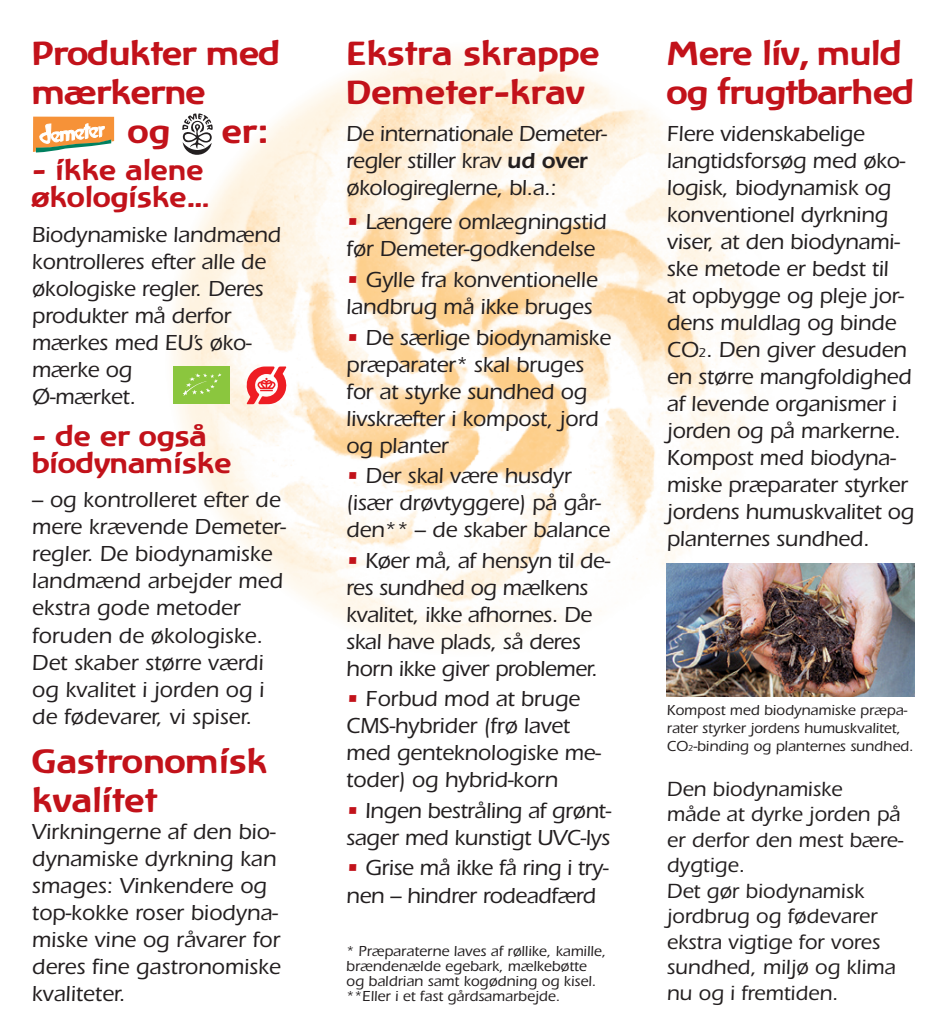
<style>
.page{position:relative;width:943px;height:1028px;background:#fff}
.page>*{position:absolute;margin:0;border:0;box-sizing:border-box;transform-origin:0 0}
.rubriik{font:700 32.5px/39px "Atlantis";color:#c2121a}
.rubriik-2{font:700 32.5px/39px "Atlantis";letter-spacing:-.02em;color:#c2121a}
.rubriik-3{font:700 27.5px "Atlantis";color:#c2121a}
.brødtekst{font:700 27.5px "Atlantis";color:#c2121a}
.brødtekst-2{font:500 22.5px/27px "Itc Eras";letter-spacing:-.01em;color:#231f20}
.rubriik-4{font:500 22.5px/27px "Itc Eras";letter-spacing:-.02em;color:#231f20}
.brødtekst-3{font:500 21.25px/25.5px "Itc Eras";color:#231f20}
.t1{font:500 15px/15px "Itc Eras";color:#231f20}
.s1{font-size:25px}
.s2{font-weight:600}
.s3{color:#c2121a}
.s4{font-size:13px}
.s5{font-size:8.75px}
</style>
<div class="page">
<img style="left:172px;top:51px;width:591px;height:596px">
<img style="left:666px;top:563px;width:248px;height:133px">
<svg style="left:246px;top:366px;width:41px;height:38px"></svg>
<svg style="left:33px;top:117px;width:81px;height:35px"></svg>
<svg style="left:182px;top:113px;width:31px;height:42px"></svg>
<div style="left:173px;top:366px;width:57px;height:37px;background:#8bc63e"></div>
<svg style="left:183px;top:373px;width:38px;height:23px"></svg>
<p class="rubriik-2" style="left:32px;top:34px;width:250px">Produkter med</p>
<p class="rubriik-2" style="left:32px;top:73px;width:175px">mærkerne</p>
<p class="rubriik" style="left:128px;top:112px;width:44px">og</p>
<p class="rubriik" style="left:222px;top:112px;width:47px">er:</p>
<p class="rubriik-3" style="left:32px;top:154px;width:173px">- ikke alene</p>
<p class="rubriik-3" style="left:32px;top:181px;width:178px">økologiske..<span class="s1">.</span></p>
<p class="brødtekst-2" style="left:32px;top:221px;width:250px">Biodynamiske landmænd kontrolleres efter alle de økologiske regler. Deres produkter må derfor mærkes med EU’s øko&shy;mærke og</p>
<p class="brødtekst-2" style="left:32px;top:383px;width:106px">Ø-mærket.</p>
<p class="brødtekst" style="left:32px;top:419px;width:177px">- de er også</p>
<p class="brødtekst" style="left:32px;top:446px;width:201px">biodynamiske</p>
<p class="brødtekst-2" style="left:32px;top:487px;width:256px">– og kontrolleret efter de mere krævende Demeter&shy;regler. De biodynamiske landmænd arbejder med ekstra gode metoder foruden de økologiske.<br>Det skaber større værdi og kvalitet i jorden og i de fødevarer, vi spiser.</p>
<p class="rubriik" style="left:32px;top:741px;width:237px">Gastronomisk kvalitet</p>
<p class="brødtekst-2" style="left:32px;top:818px;width:250px">Virkningerne af den bio&shy;dynamiske dyrkning kan smages: Vinkendere og top-kokke roser biodyna&shy;miske vine og råvarer for deres fine gastronomiske kvaliteter.</p>
<p class="rubriik" style="left:346px;top:34px;width:255px">Ekstra skrappe</p>
<p class="rubriik" style="left:346px;top:73px;width:240px">Demeter-krav</p>
<p class="rubriik-4" style="left:346px;top:121px;width:262px">De internationale Demeter&shy;regler stiller krav <span class="s2">ud over </span>økologireglerne, bl.a.:</p>
<p class="brødtekst-2" style="left:346px;top:209px;width:262px"><span class="s3">•</span> Længere omlægningstid før Demeter-godkendelse</p>
<p class="brødtekst-2" style="left:346px;top:266px;width:253px"><span class="s3">•</span> Gylle fra konventionelle landbrug må ikke bruges</p>
<p class="brødtekst-2" style="left:346px;top:324px;width:266px"><span class="s3">•</span> De særlige biodynamiske præparater* skal bruges for at styrke sundhed og livskræfter i kompost, jord og planter</p>
<p class="brødtekst-2" style="left:346px;top:462px;width:265px"><span class="s3">•</span> Der skal være husdyr (især drøvtyggere) på går&shy;den** – de skaber balance</p>
<p class="brødtekst-2" style="left:346px;top:547px;width:265px"><span class="s3">•</span> Køer må, af hensyn til de&shy;res sundhed og mælkens kvalitet, ikke afhornes. De skal have plads, så deres horn ikke giver problemer.</p>
<p class="brødtekst-2" style="left:346px;top:685px;width:256px"><span class="s3">•</span> Forbud mod at bruge<br>CMS-hybrider (frø lavet med genteknologiske me&shy;toder) og hybrid-korn</p>
<p class="brødtekst-2" style="left:346px;top:797px;width:266px"><span class="s3">•</span> Ingen bestråling af grønt&shy;sager med kunstigt UVC-lys</p>
<p class="brødtekst-2" style="left:346px;top:854px;width:264px"><span class="s3">•</span> Grise må ikke få ring i try&shy;nen – hindrer rodeadfærd</p>
<p class="t1" style="left:346px;top:944px;width:261px">* Præparaterne laves af røllike, kamille, brændenælde egebark, mælkebøtte og baldrian samt kogødning og kisel. **Eller i et fast gårdsamarbejde.</p>
<p class="rubriik-2" style="left:666px;top:34px;width:249px">Mere liv, muld og frugtbarhed</p>
<p class="brødtekst-2" style="left:666px;top:121px;width:246px">Flere videnskabelige langtidsforsøg med øko&shy;logisk, biodynamisk og konventionel dyrkning viser, at den biodynami&shy;ske metode er bedst til at opbygge og pleje jor&shy;dens muldlag og binde<br>CO<span class="s4">2</span>. Den giver desuden en større mangfoldighed af levende organismer i jorden og på markerne.</p>
<p class="brødtekst-2" style="left:666px;top:445px;width:249px">Kompost med biodyna&shy;miske præparater styrker jordens humuskvalitet og planternes sundhed.</p>
<p class="t1" style="left:666px;top:701px;width:248px;line-height:18px">Kompost med biodynamiske præpa&shy;rater styrker jordens humuskvalitet,<br>CO<span class="s5">2</span>-binding og planternes sundhed.</p>
<p class="brødtekst-3" style="left:666px;top:776px;width:177px">Den biodynamiske</p>
<p class="brødtekst-3" style="left:666px;top:802px;width:238px">måde at dyrke jorden på er derfor den mest bære&shy;dygtige.</p>
<p class="brødtekst-3" style="left:666px;top:878px;width:230px">Det gør biodynamisk jordbrug og fødevarer ekstra vigtige for vores sundhed, miljø og klima nu og i fremtiden.</p>
</div>
